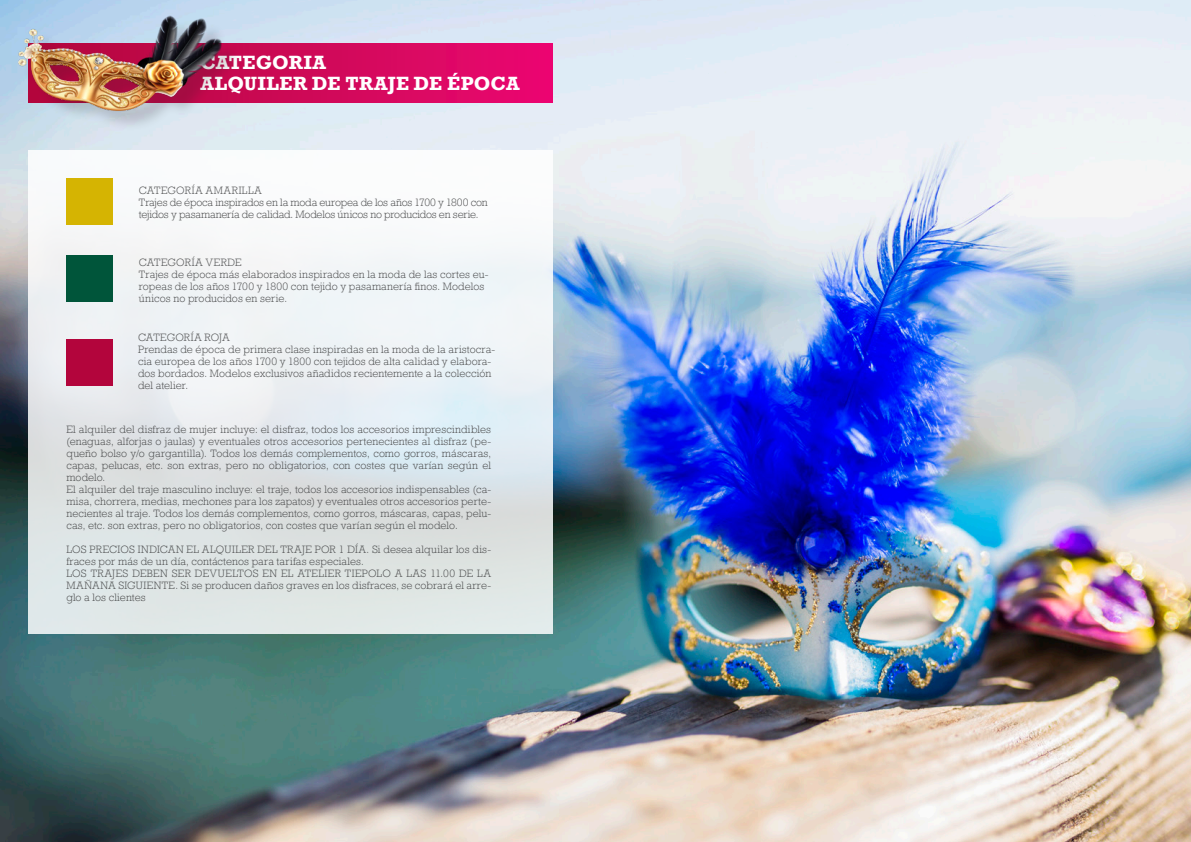
<style>
.page{position:relative;width:1191px;height:842px;background:#fff}
.page>*{position:absolute;margin:0;border:0;box-sizing:border-box;transform-origin:0 0}
.t1{font:700 18px/21.6px "Rockwell Nova";letter-spacing:.015em;color:#fff}
.t2{font:300 10px/12px "Rockwell Nova";color:#4b4c4d}
.t3{font:300 10px/12px "Rockwell Nova";letter-spacing:-.025em;color:#4b4c4d}
.t4{font:300 10px "Rockwell Nova";letter-spacing:.045em;color:#4b4c4d}
.t5{font:300 10px "Rockwell Nova";letter-spacing:.025em;color:#4b4c4d}
</style>
<div class="page">
<img style="left:0;top:0;width:1191px;height:842px">
<div style="left:28px;top:150px;width:525px;height:484px;background:linear-gradient(to bottom,#fbfcfe,#d7dfe0)"></div>
<svg style="left:242px;top:43px;width:311px;height:59px;background:#d80860"></svg>
<div style="left:66px;top:179px;width:46px;height:46px;background:#d5b402"></div>
<div style="left:66px;top:340px;width:46px;height:46px;background:#b3053c"></div>
<div style="left:66px;top:256px;width:46px;height:46px;background:#00553a"></div>
<img style="left:0;top:5px;width:239px;height:127px">
<p class="t1" style="left:200px;top:51px;width:321px">CATEGORIA<br>ALQUILER DE TRAJE DE ÉPOCA</p>
<p class="t4" style="left:139px;top:184px;width:124px">CATEGORÍA AMARILLA</p>
<p class="t3" style="left:139px;top:196px;width:350px">Trajes de época inspirados en la moda europea de los años 1700 y 1800 con tejidos y pasamanería de calidad. Modelos únicos no producidos en serie.</p>
<p class="t5" style="left:139px;top:256px;width:104px">CATEGORÍA VERDE</p>
<p class="t2" style="left:139px;top:268px;width:351px">Trajes de época más elaborados inspirados en la moda de las cortes eu&shy;ropeas de los años 1700 y 1800 con tejido y pasamanería finos. Modelos únicos no producidos en serie.</p>
<p class="t2" style="left:138px;top:331px;width:93px">CATEGORÍA ROJA</p>
<p class="t2" style="left:138px;top:343px;width:358px">Prendas de época de primera clase inspiradas en la moda de la aristocra&shy;cia europea de los años 1700 y 1800 con tejidos de alta calidad y elabora&shy;dos bordados. Modelos exclusivos añadidos recientemente a la colección del atelier.</p>
<p class="t2" style="left:66px;top:423px;width:426px;text-align:justify">El alquiler del disfraz de mujer incluye: el disfraz, todos los accesorios imprescindibles (enaguas, alforjas o jaulas) y eventuales otros accesorios pertenecientes al disfraz (pe&shy;queño bolso y/o gargantilla). Todos los demás complementos, como gorros, máscaras, capas, pelucas, etc. son extras, pero no obligatorios, con costes que varían según el modelo.</p>
<p class="t2" style="left:66px;top:483px;width:426px;text-align:justify">El alquiler del traje masculino incluye: el traje, todos los accesorios indispensables (ca&shy;misa, chorrera, medias, mechones para los zapatos) y eventuales otros accesorios perte&shy;necientes al traje. Todos los demás complementos, como gorros, máscaras, capas, pelu&shy;cas, etc. son extras, pero no obligatorios, con costes que varían según el modelo.</p>
<p class="t2" style="left:66px;top:543px;width:426px">LOS PRECIOS INDICAN EL ALQUILER DEL TRAJE POR 1 DÍA. Si desea alquilar los dis&shy;fraces por más de un día, contáctenos para tarifas especiales.</p>
<p class="t2" style="left:66px;top:567px;width:426px;text-align:justify">LOS TRAJES DEBEN SER DEVUELTOS EN EL ATELIER TIEPOLO A LAS 11.00 DE LA MAÑANA SIGUIENTE. Si se producen daños graves en los disfraces, se cobrará el arre&shy;glo a los clientes</p>
</div>
